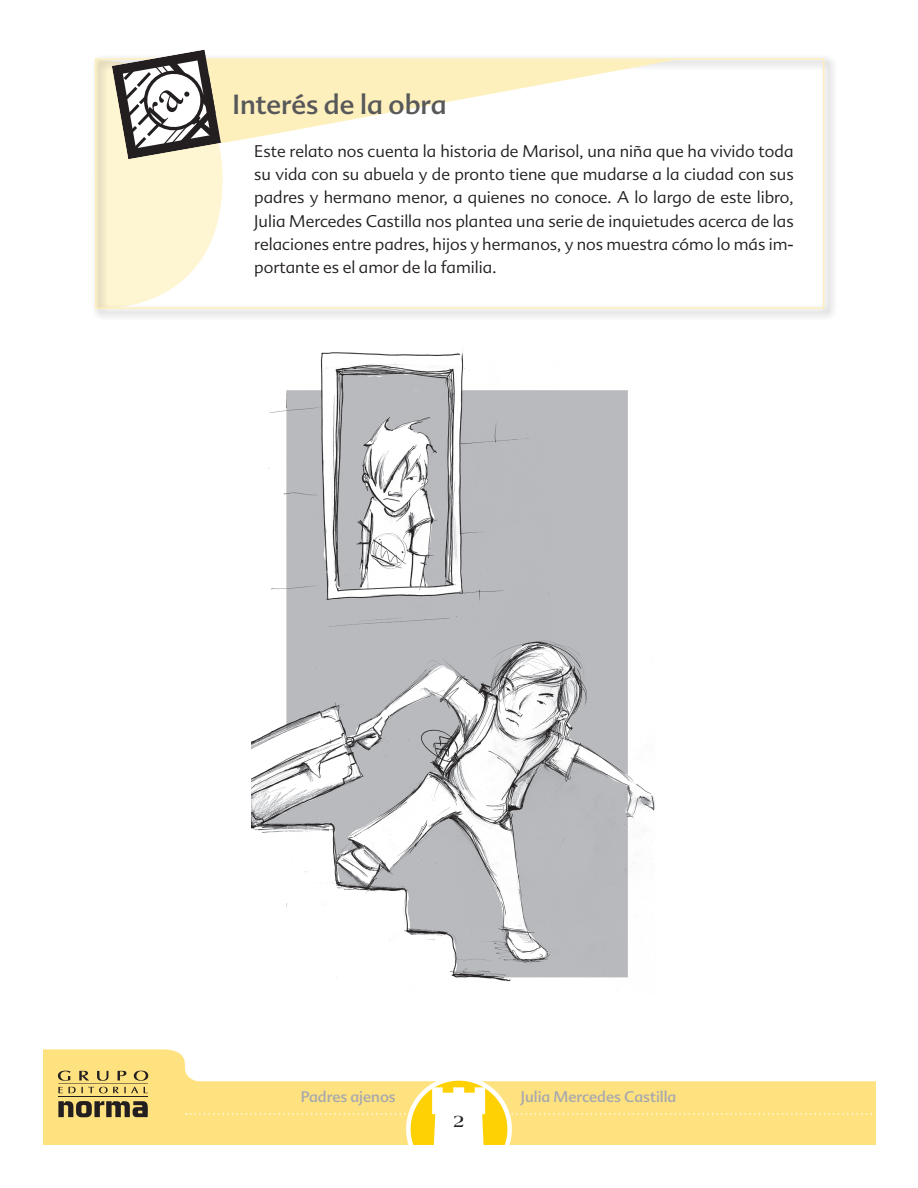
<style>
.page{position:relative;width:918px;height:1188px;background:#fff}
.page>*{position:absolute;margin:0;border:0;box-sizing:border-box;transform-origin:0 0}
.titulo_1{font:27px "Advert";color:#57585a}
.t1{font:700 18px "Americana Std";color:#231f20}
.Body_prim{font:300 16.5px/23.2px "Advert";color:#231f20;text-align:justify}
.t2{font:15px "Advert";color:#a8a9ad}
</style>
<div class="page">
<svg style="left:43px;top:1049px;width:833px;height:96px"></svg>
<svg style="left:408px;top:1078px;width:102px;height:102px"></svg>
<svg style="left:186px;top:1087px;width:690px;height:93px"></svg>
<hr style="left:58px;top:1083px;width:90px;height:1px;background:#231f20">
<hr style="left:58px;top:1096px;width:90px;height:1px;background:#231f20">
<svg style="left:58px;top:1101px;width:90px;height:16px"></svg>
<svg style="left:58px;top:1071px;width:90px;height:10px"></svg>
<svg style="left:58px;top:1087px;width:90px;height:6px"></svg>
<div style="left:91px;top:54px;width:746px;height:268px;background:#231f20;opacity:.6"></div>
<svg style="left:95px;top:50px;width:581px;height:261px"></svg>
<img style="left:251px;top:351px;width:404px;height:631px">
<p class="titulo_1" style="left:232px;top:88px;width:216px">Interés de la obra</p>
<p class="Body_prim" style="left:254px;top:140px;width:541px">Este relato nos cuenta la historia de Marisol, una niña que ha vivido toda su vida con su abuela y de pronto tiene que mudarse a la ciudad con sus padres y hermano menor, a quienes no conoce. A lo largo de este libro, Julia Mercedes Castilla nos plantea una serie de inquietudes acerca de las relaciones entre padres, hijos y hermanos, y nos muestra cómo lo más im&shy;portante es el amor de la familia.</p>
<p class="t2" style="left:301px;top:1088px;width:97px">Padres ajenos</p>
<p class="t2" style="left:521px;top:1088px;width:157px">Julia Mercedes Castilla</p>
<p class="t1" style="left:453px;top:1111px;width:13px">2</p>
</div>
